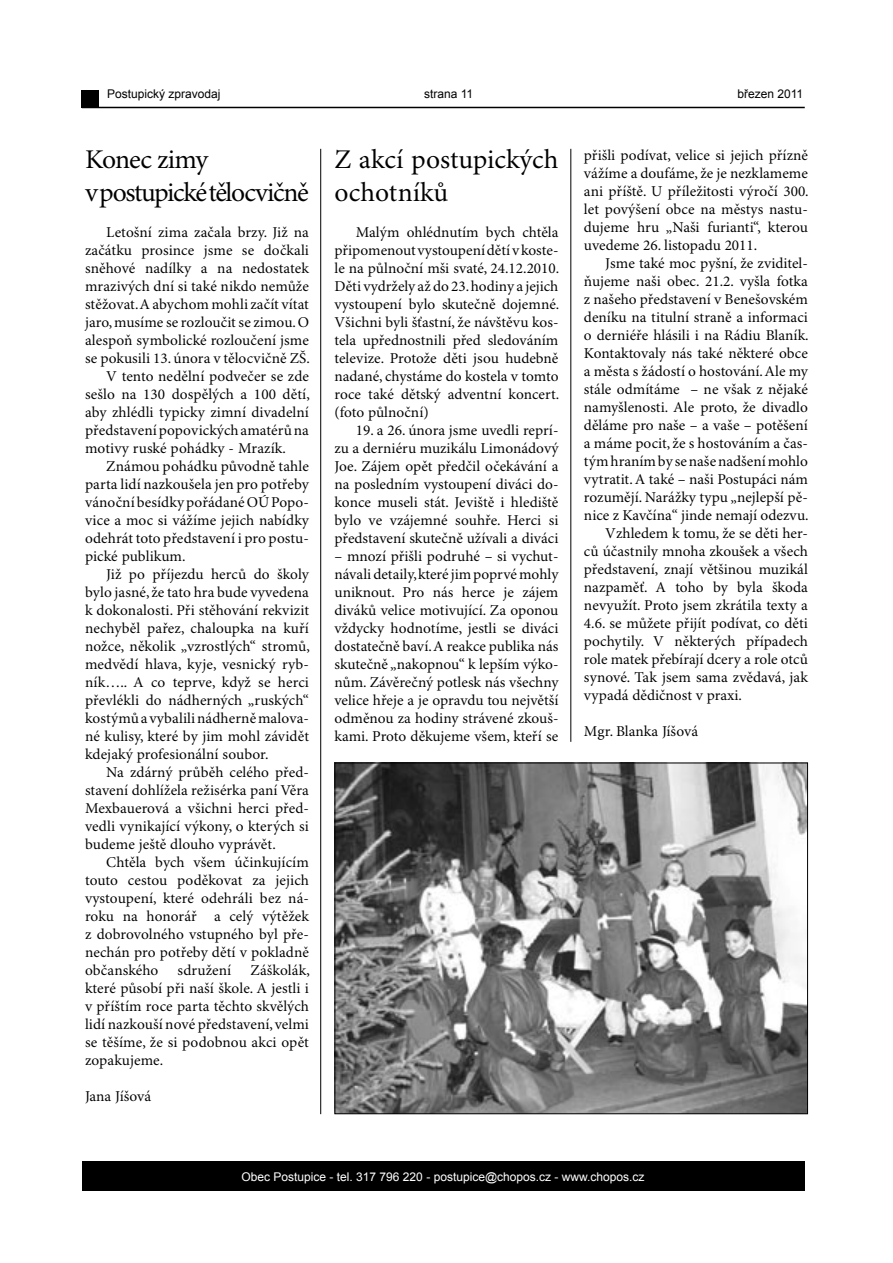
<style>
.page{position:relative;width:893px;height:1263px;background:#fff}
.page>*{position:absolute;margin:0;border:0;box-sizing:border-box;transform-origin:0 0}
.t1{font:27px/32.4px "Minion Pro";letter-spacing:-.05em;color:#000}
.t2{font:27px/32.4px "Minion Pro";letter-spacing:-.005em;color:#000}
.t3{font:15px/18px "Minion Pro";color:#000;text-align:justify}
.t4{font:12px "Arial";color:#fff}
.t5{font:12px "Arial";color:#000}
</style>
<div class="page">
<div style="left:82px;top:1161px;width:722px;height:30px;background:#000"></div>
<div style="left:82px;top:90px;width:17px;height:17px;background:#000"></div>
<hr style="left:82px;top:107px;width:723px;height:1px;background:#000">
<hr style="left:320px;top:149px;width:1px;height:965px;background:#000">
<hr style="left:570px;top:149px;width:1px;height:593px;background:#000">
<img style="left:336px;top:765px;width:470px;height:347px">
<p class="t5" style="left:107px;top:86px;width:115px">Postupický zpravodaj</p>
<p class="t5" style="left:424px;top:86px;width:51px">strana 11</p>
<p class="t5" style="left:737px;top:86px;width:67px">březen 2011</p>
<h1 class="t1" style="left:85px;top:144px;width:225px">Konec zimy<br>v postupické tělocvičně</h1>
<p class="t3" style="left:106px;top:223px;width:204px">Letošní zima začala brzy. Již na</p>
<p class="t3" style="left:85px;top:241px;width:225px">začátku prosince jsme se dočkali</p>
<p class="t3" style="left:85px;top:259px;width:225px">sněhové nadílky a na nedostatek</p>
<p class="t3" style="left:85px;top:277px;width:225px">mrazivých dní si také nikdo nemůže</p>
<p class="t3" style="left:85px;top:295px;width:225px">stěžovat. A abychom mohli začít vítat</p>
<p class="t3" style="left:85px;top:313px;width:225px">jaro, musíme se rozloučit se zimou. O</p>
<p class="t3" style="left:85px;top:331px;width:225px">alespoň symbolické rozloučení jsme</p>
<p class="t3" style="left:85px;top:349px;width:226px">se pokusili 13. února v tělocvičně ZŠ.</p>
<p class="t3" style="left:106px;top:367px;width:204px">V tento nedělní podvečer se zde</p>
<p class="t3" style="left:85px;top:385px;width:226px">sešlo na 130 dospělých a 100 dětí,</p>
<p class="t3" style="left:85px;top:403px;width:225px">aby zhlédli typicky zimní divadelní</p>
<p class="t3" style="left:85px;top:421px;width:225px">představení popovických amatérů na</p>
<p class="t3" style="left:85px;top:439px;width:203px">motivy ruské pohádky - Mrazík.</p>
<p class="t3" style="left:106px;top:457px;width:204px">Známou pohádku původně tahle</p>
<p class="t3" style="left:85px;top:475px;width:225px">parta lidí nazkoušela jen pro potřeby</p>
<p class="t3" style="left:85px;top:493px;width:225px">vánoční besídky pořádané OÚ Popo-</p>
<p class="t3" style="left:85px;top:511px;width:225px">vice a moc si vážíme jejich nabídky</p>
<p class="t3" style="left:85px;top:529px;width:225px">odehrát toto představení i pro postu-</p>
<p class="t3" style="left:85px;top:547px;width:102px">pické publikum.</p>
<p class="t3" style="left:106px;top:565px;width:204px">Již po příjezdu herců do školy</p>
<p class="t3" style="left:85px;top:583px;width:225px">bylo jasné, že tato hra bude vyvedena</p>
<p class="t3" style="left:85px;top:601px;width:225px">k dokonalosti. Při stěhování rekvizit</p>
<p class="t3" style="left:85px;top:619px;width:225px">nechyběl pařez, chaloupka na kuří</p>
<p class="t3" style="left:85px;top:637px;width:226px">nožce, několik „vzrostlých“ stromů,</p>
<p class="t3" style="left:85px;top:655px;width:225px">medvědí hlava, kyje, vesnický ryb-</p>
<p class="t3" style="left:85px;top:673px;width:225px">ník….. A co teprve, když se herci</p>
<p class="t3" style="left:85px;top:691px;width:225px">převlékli do nádherných „ruských“</p>
<p class="t3" style="left:85px;top:709px;width:225px">kostýmů a vybalili nádherně malova-</p>
<p class="t3" style="left:85px;top:727px;width:225px">né kulisy, které by jim mohl závidět</p>
<p class="t3" style="left:85px;top:745px;width:185px">kdejaký profesionální soubor.</p>
<p class="t3" style="left:106px;top:763px;width:204px">Na zdárný průběh celého před-</p>
<p class="t3" style="left:85px;top:781px;width:225px">stavení dohlížela režisérka paní Věra</p>
<p class="t3" style="left:85px;top:799px;width:225px">Mexbauerová a všichni herci před-</p>
<p class="t3" style="left:85px;top:817px;width:225px">vedli vynikající výkony, o kterých si</p>
<p class="t3" style="left:85px;top:835px;width:192px">budeme ještě dlouho vyprávět.</p>
<p class="t3" style="left:106px;top:853px;width:204px">Chtěla bych všem účinkujícím</p>
<p class="t3" style="left:85px;top:871px;width:225px">touto cestou poděkovat za jejich</p>
<p class="t3" style="left:85px;top:889px;width:225px">vystoupení, které odehráli bez ná-</p>
<p class="t3" style="left:85px;top:907px;width:225px">roku na honorář a celý výtěžek</p>
<p class="t3" style="left:85px;top:925px;width:225px">z dobrovolného vstupného byl pře-</p>
<p class="t3" style="left:85px;top:943px;width:225px">nechán pro potřeby dětí v pokladně</p>
<p class="t3" style="left:85px;top:961px;width:75px">občanského</p>
<p class="t3" style="left:177px;top:961px;width:55px">sdružení</p>
<p class="t3" style="left:85px;top:961px;width:226px;text-indent:165px">Záškolák, které působí při naší škole. A jestli i v příštím roce parta těchto skvělých lidí nazkouší nové představení, velmi se těšíme, že si podobnou akci opět zopakujeme.</p>
<p class="t3" style="left:85px;top:1087px;width:68px">Jana Jíšová</p>
<h1 class="t2" style="left:334px;top:144px;width:225px">Z akcí postupických ochotníků</h1>
<p class="t3" style="left:334px;top:223px;width:226px;text-indent:21px">Malým ohlédnutím bych chtěla připomenout vystoupení dětí v koste&shy;le na půlnoční mši svaté, 24.12.2010.<br>Děti vydržely až do 23. hodiny a jejich vystoupení bylo skutečně dojemné.<br>Všichni byli šťastní, že návštěvu kos&shy;tela upřednostnili před sledováním televize. Protože děti jsou hudebně nadané, chystáme do kostela v tomto roce také dětský adventní koncert. (foto půlnoční)</p>
<p class="t3" style="left:334px;top:421px;width:225px;text-indent:21px">19. a 26. února jsme uvedli reprí&shy;zu a derniéru muzikálu Limonádový Joe. Zájem opět předčil očekávání a na posledním vystoupení diváci do&shy;konce museli stát. Jeviště i hlediště bylo ve vzájemné souhře. Herci si představení skutečně užívali a diváci</p>
<p class="t3" style="left:334px;top:547px;width:225px">– mnozí přišli podruhé – si vychut&shy;návali detaily, které jim poprvé mohly uniknout. Pro nás herce je zájem diváků velice motivující. Za oponou vždycky hodnotíme, jestli se diváci dostatečně baví. A reakce publika nás skutečně „nakopnou“ k lepším výko&shy;nům. Závěrečný potlesk nás všechny velice hřeje a je opravdu tou největší odměnou za hodiny strávené zkouš&shy;kami. Proto děkujeme všem, kteří se</p>
<p class="t3" style="left:584px;top:146px;width:226px">přišli podívat, velice si jejich přízně vážíme a doufáme, že je nezklameme ani příště. U příležitosti výročí 300. let povýšení obce na městys nastu&shy;dujeme hru „Naši furianti“, kterou uvedeme 26. listopadu 2011.</p>
<p class="t3" style="left:605px;top:254px;width:204px">Jsme také moc pyšní, že zviditel-</p>
<p class="t3" style="left:584px;top:272px;width:225px">ňujeme naši obec. 21.2. vyšla fotka</p>
<p class="t3" style="left:584px;top:290px;width:225px">z našeho představení v Benešovském</p>
<p class="t3" style="left:584px;top:308px;width:225px">deníku na titulní straně a informaci</p>
<p class="t3" style="left:584px;top:326px;width:226px">o derniéře hlásili i na Rádiu Blaník.</p>
<p class="t3" style="left:584px;top:344px;width:225px">Kontaktovaly nás také některé obce</p>
<p class="t3" style="left:584px;top:362px;width:225px">a města s žádostí o hostování. Ale my</p>
<p class="t3" style="left:584px;top:380px;width:225px">stále odmítáme – ne však z nějaké</p>
<p class="t3" style="left:584px;top:398px;width:225px">namyšlenosti. Ale proto, že divadlo</p>
<p class="t3" style="left:584px;top:416px;width:225px">děláme pro naše – a vaše – potěšení</p>
<p class="t3" style="left:584px;top:434px;width:225px">a máme pocit, že s hostováním a čas-</p>
<p class="t3" style="left:584px;top:452px;width:225px">tým hraním by se naše nadšení mohlo</p>
<p class="t3" style="left:584px;top:470px;width:225px">vytratit. A také – naši Postupáci nám</p>
<p class="t3" style="left:584px;top:488px;width:225px">rozumějí. Narážky typu „nejlepší pě-</p>
<p class="t3" style="left:584px;top:506px;width:226px">nice z Kavčína“ jinde nemají odezvu.</p>
<p class="t3" style="left:605px;top:524px;width:204px">Vzhledem k tomu, že se děti her-</p>
<p class="t3" style="left:584px;top:542px;width:225px">ců účastnily mnoha zkoušek a všech</p>
<p class="t3" style="left:584px;top:560px;width:225px">představení, znají většinou muzikál</p>
<p class="t3" style="left:584px;top:578px;width:225px">nazpaměť. A toho by byla škoda</p>
<p class="t3" style="left:584px;top:596px;width:225px">nevyužít. Proto jsem zkrátila texty a</p>
<p class="t3" style="left:584px;top:614px;width:225px">4.6. se můžete přijít podívat, co děti</p>
<p class="t3" style="left:584px;top:632px;width:225px">pochytily. V některých případech</p>
<p class="t3" style="left:584px;top:650px;width:225px">role matek přebírají dcery a role otců</p>
<p class="t3" style="left:584px;top:668px;width:225px">synové. Tak jsem sama zvědavá, jak</p>
<p class="t3" style="left:584px;top:686px;width:159px">vypadá dědičnost v praxi.</p>
<p class="t3" style="left:584px;top:722px;width:116px">Mgr. Blanka Jíšová</p>
<p class="t4" style="left:242px;top:1168px;width:405px">Obec Postupice - tel. 317 796 220 - postupice@chopos.cz - www.chopos.cz</p>
</div>
